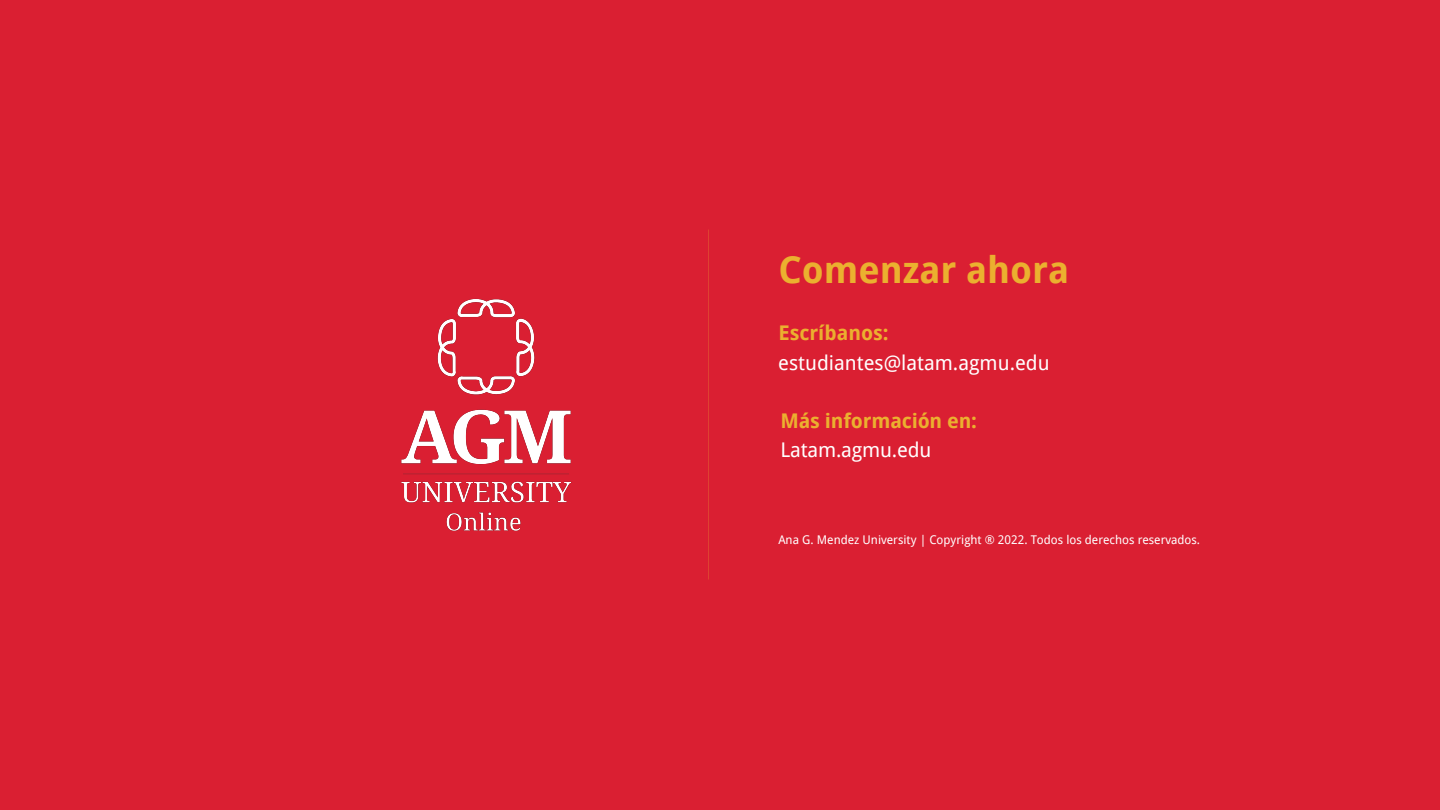
<style>
.page{position:relative;width:1440px;height:810px;background:#da1f32}
.page>*{position:absolute;margin:0;border:0;box-sizing:border-box;transform-origin:0 0}
.t1{font:700 36.75px "Droid Sans";color:#ebb02f}
.t2{font:20.25px "Droid Sans";color:#fff}
.t3{font:700 20.25px "Droid Sans";letter-spacing:-.01em;color:#ebb02f}
.t4{font:12px "Droid Sans";color:#fff}
</style>
<div class="page">
<img style="left:401px;top:298px;width:171px;height:233px">
<h1 class="t1" style="left:778px;top:243px;width:293px">Comenzar ahora</h1>
<h2 class="t3" style="left:778px;top:319px;width:112px">Escríbanos:</h2>
<h2 class="t2" style="left:778px;top:349px;width:273px">estudiantes@latam.agmu.edu</h2>
<h2 class="t3" style="left:781px;top:406px;width:198px">Más información en:</h2>
<h2 class="t2" style="left:781px;top:436px;width:152px">Latam.agmu.edu</h2>
<p class="t4" style="left:778px;top:532px;width:423px">Ana G. Mendez University | Copyright ® 2022. Todos los derechos reservados.</p>
</div>
